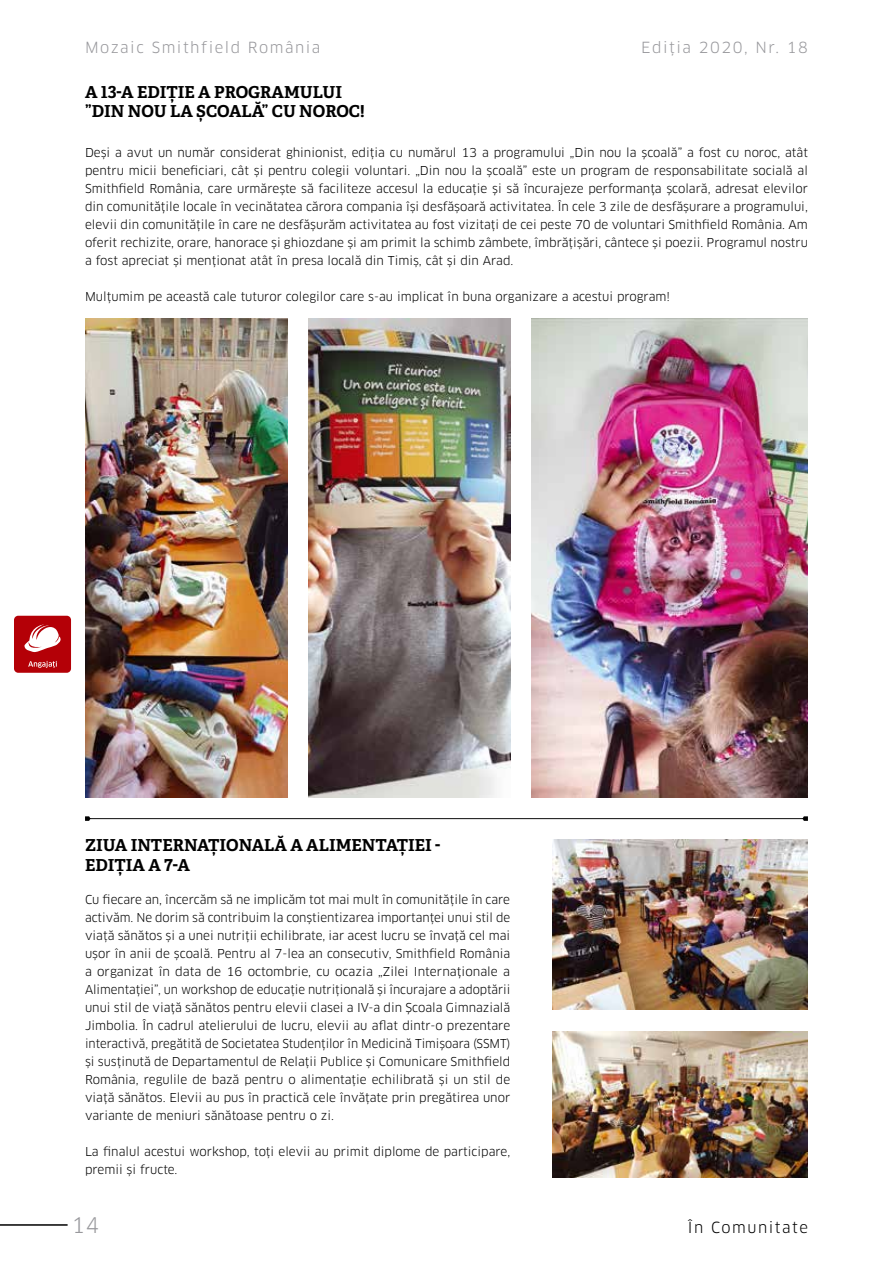
<style>
.page{position:relative;width:893px;height:1263px;background:#fff}
.page>*{position:absolute;margin:0;border:0;box-sizing:border-box;transform-origin:0 0}
.t1{font:21px "Clan Pro";color:#98989c}
.t2{font:700 16.5px/19.8px "Adelle PE";color:#000}
.t3{font:15px "Clan Pro";letter-spacing:.1em;color:#98989c}
.t4{font:15px "Clan Pro";letter-spacing:.1em;color:#000}
.t5{font:12px/18px "Clan Pro";color:#000;text-align:justify}
</style>
<div class="page">
<hr style="left:0;top:1224px;width:68px;height:2px;background:#000">
<div style="left:14px;top:616px;width:57px;height:57px;background:#b40007;border-radius:4px"></div>
<svg style="left:24px;top:624px;width:37px;height:28px"></svg>
<svg style="left:28px;top:661px;width:29px;height:7px"></svg>
<img style="left:85px;top:319px;width:202px;height:478px">
<img style="left:531px;top:319px;width:277px;height:478px">
<img style="left:308px;top:319px;width:202px;height:478px">
<img style="left:553px;top:840px;width:255px;height:170px">
<img style="left:553px;top:1031px;width:255px;height:147px">
<svg style="left:85px;top:816px;width:723px;height:5px"></svg>
<p class="t3" style="left:85px;top:39px;width:237px">Mozaic Smithfield România</p>
<p class="t3" style="left:641px;top:39px;width:168px">Ediția 2020, Nr. 18</p>
<h2 class="t2" style="left:85px;top:81px;width:281px">A 13-A EDIȚIE A PROGRAMULUI ”DIN NOU LA ȘCOALĂ” CU NOROC!</h2>
<p class="t5" style="left:85px;top:144px;width:724px">Deși a avut un număr considerat ghinionist, ediția cu numărul 13 a programului „Din nou la şcoală” a fost cu noroc, atât pentru micii beneficiari, cât și pentru colegii voluntari. „Din nou la școală” este un program de responsabilitate socială al Smithfield România, care urmărește să faciliteze accesul la educație şi să încurajeze performanţa şcolară, adresat elevilor din comunităţile locale în vecinătatea cărora compania își desfășoară activitatea. În cele 3 zile de desfășurare a programului, elevii din comunitățile în care ne desfășurăm activitatea au fost vizitați de cei peste 70 de voluntari Smithfield România. Am oferit rechizite, orare, hanorace și ghiozdane și am primit la schimb zâmbete, îmbrățișări, cântece și poezii. Programul nostru a fost apreciat și menționat atât în presa locală din Timiș, cât și din Arad.</p>
<p class="t5" style="left:85px;top:288px;width:586px">Mulțumim pe această cale tuturor colegilor care s-au implicat în buna organizare a acestui program!</p>
<h2 class="t2" style="left:85px;top:835px;width:357px">ZIUA INTERNAȚIONALĂ A ALIMENTAȚIEI -<br>EDIȚIA A 7-A</h2>
<p class="t5" style="left:85px;top:891px;width:427px">Cu fiecare an, încercăm să ne implicăm tot mai mult în comunitățile în care activăm. Ne dorim să contribuim la conștientizarea importanței unui stil de viață sănătos și a unei nutriții echilibrate, iar acest lucru se învață cel mai ușor în anii de școală. Pentru al 7-lea an consecutiv, Smithfield România a organizat în data de 16 octombrie, cu ocazia „Zilei Internaţionale a Alimentaţiei”, un workshop de educație nutrițională și încurajare a adoptării unui stil de viaţă sănătos pentru elevii clasei a IV-a din Şcoala Gimnazială Jimbolia. În cadrul atelierului de lucru, elevii au aflat dintr-o prezentare interactivă, pregătită de Societatea Studenţilor în Medicină Timişoara (SSMT) și susținută de Departamentul de Relații Publice și Comunicare Smithfield România, regulile de bază pentru o alimentație echilibrată și un stil de viață sănătos. Elevii au pus în practică cele învățate prin pregătirea unor variante de meniuri sănătoase pentru o zi.</p>
<p class="t5" style="left:85px;top:1143px;width:427px">La finalul acestui workshop, toți elevii au primit diplome de participare, premii și fructe.</p>
<h1 class="t1" style="left:72px;top:1213px;width:29px">14</h1>
<p class="t4" style="left:688px;top:1219px;width:122px">În Comunitate</p>
</div>
